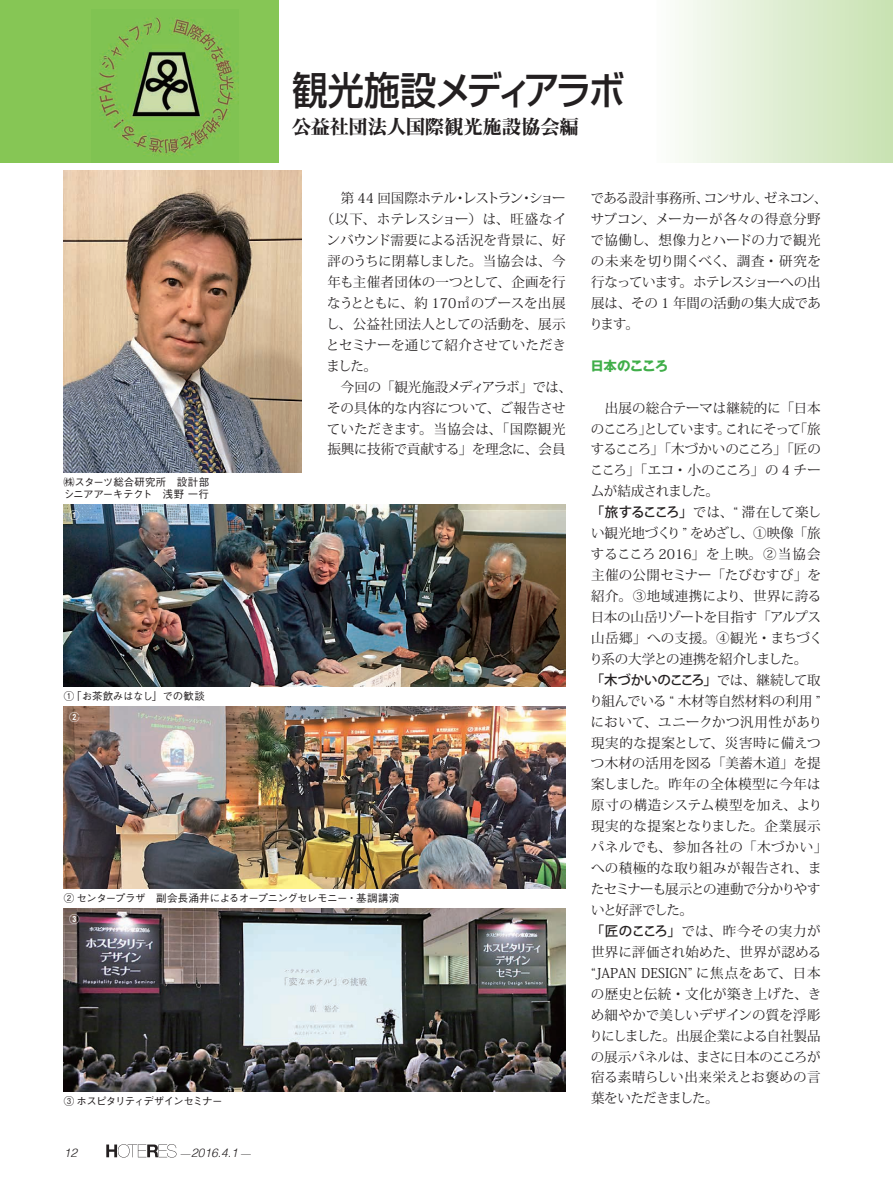
<style>
.page{position:relative;width:893px;height:1191px;background:#fff}
.page>*{position:absolute;margin:0;border:0;box-sizing:border-box;transform-origin:0 0}
.t1{font:500 39px "Shin Go Pr 5";letter-spacing:-.085em;color:#231f20;scale:.92 1}
.t2{font:19.5px "Midashi Min Pro MA31";letter-spacing:-.015em;color:#231f20}
.t3{font:13.5px/20.9px "Koz Min Pro";color:#231f20}
.t4{font:13.5px "Koz Min Pro";letter-spacing:-.055em;color:#231f20}
.t5{font:13.5px "Koz Min Pro";letter-spacing:-.025em;color:#231f20}
.t6{font:13.5px "Koz Min Pro";letter-spacing:.02em;color:#231f20}
.t7{font:13.5px "Koz Min Pro";letter-spacing:.025em;color:#231f20}
.t8{font:500 13.5px "Koz Go Pr 6 N";letter-spacing:-.02em;color:#231f20}
.t9{font:13.5px "Koz Min Pro";letter-spacing:-.05em;color:#231f20}
.t10{font:700 13.5px "Gothic MB101 Pro";letter-spacing:-.045em;color:#40ae49}
.t11{font:italic 300 12px "Helvetica";color:#231f20}
.t12{font:500 10.5px "Gothic BBB Pro";letter-spacing:-.045em;color:#231f20}
.t13{font:500 10.5px/12px "Gothic BBB Pro";letter-spacing:-.02em;color:#231f20}
.t14{font:500 10.5px "Gothic BBB Pro";letter-spacing:-.085em;color:#231f20}
.t15{font:500 10.5px "Gothic BBB Pro";letter-spacing:-.015em;color:#231f20}
.t16{font:10.5px "Midashi Go Pro MB31";color:#fff}
.s1{font-family:"Koz Go Pr 6 N";font-weight:500}
.s2{font-family:"Koz Min Pro";font-weight:400}
.s3{font-family:"Koz Min Pr 6 N";font-weight:200;font-style:normal;font-size:10.5px}
</style>
<div class="page">
<svg style="left:106px;top:1144px;width:70px;height:13px"></svg>
<img style="left:64px;top:504px;width:502px;height:183px">
<div style="left:0;top:0;width:279px;height:163px;background:#86c655"></div>
<div style="left:656px;top:0;width:237px;height:163px;background:linear-gradient(to right,#fcfdfb,#c7e1b1)"></div>
<img style="left:92px;top:17px;width:146px;height:139px">
<img style="left:64px;top:170px;width:238px;height:302px">
<img style="left:64px;top:706px;width:502px;height:183px">
<img style="left:64px;top:908px;width:502px;height:183px">
<h1 class="t1" style="left:292px;top:59px;width:363px">観光施設メディアラボ</h1>
<h2 class="t2" style="left:292px;top:111px;width:288px">公益社団法人国際観光施設協会編</h2>
<p class="t13" style="left:64px;top:474px;width:147px">㈱スターツ総合研究所　設計部シニアアーキテクト　浅野 一行</p>
<p class="t16" style="left:69px;top:506px;width:12px">①</p>
<p class="t15" style="left:64px;top:688px;width:143px">①「お茶飲みはなし」での歓談</p>
<p class="t16" style="left:69px;top:708px;width:12px">②</p>
<p class="t4" style="left:327px;top:189px;width:240px">　第 44 回国際ホテル・レストラン・ショー</p>
<p class="t3" style="left:321px;top:208px;width:247px">（以下、ホテレスショー）は、旺盛なイ</p>
<p class="t3" style="left:326px;top:229px;width:241px">ンバウンド需要による活況を背景に、好</p>
<p class="t3" style="left:327px;top:250px;width:240px">評のうちに閉幕しました。当協会は、今</p>
<p class="t3" style="left:327px;top:271px;width:240px">年も主催者団体の一つとして、企画を行</p>
<p class="t5" style="left:327px;top:293px;width:240px">なうとともに、約 170㎡のブースを出展</p>
<p class="t6" style="left:326px;top:314px;width:241px">し、公益社団法人としての活動を、展示</p>
<p class="t3" style="left:326px;top:334px;width:242px">とセミナーを通じて紹介させていただき</p>
<p class="t3" style="left:327px;top:355px;width:52px">ました。</p>
<p class="t4" style="left:327px;top:377px;width:246px">　今回の「観光施設メディアラボ」では、</p>
<p class="t3" style="left:327px;top:397px;width:240px">その具体的な内容について、ご報告させ</p>
<p class="t7" style="left:327px;top:419px;width:240px">ていただきます。当協会は、「国際観光</p>
<p class="t3" style="left:327px;top:438px;width:240px">振興に技術で貢献する」を理念に、会員</p>
<p class="t12" style="left:64px;top:890px;width:337px">② センタープラザ　副会長涌井によるオープニングセレモニー・基調講演</p>
<p class="t16" style="left:69px;top:910px;width:12px">③</p>
<p class="t3" style="left:590px;top:187px;width:239px">である設計事務所、コンサル、ゼネコン、サブコン、メーカーが各々の得意分野で協働し、想像力とハードの力で観光の未来を切り開くべく、調査・研究を行なっています。ホテレスショーへの出展は、その 1 年間の活動の集大成であります。</p>
<p class="t10" style="left:591px;top:354px;width:79px">日本のこころ</p>
<p class="t3" style="left:590px;top:397px;width:235px">　出展の総合テーマは継続的に「日本のこころ」としています。これにそって「旅するこころ」「木づかいのこころ」「匠のこころ」「エコ・小のこころ」の 4 チームが結成されました。<br><span class="s1">「旅するこころ」</span>では、“ 滞在して楽しい観光地づくり” をめざし、①映像「旅するこころ 2016」を上映。②当協会主催の公開セミナー「たびむすび」を紹介。③地域連携により、世界に誇る日本の山岳リゾートを目指す「アルプス山岳郷」への支援。④観光・まちづくり系の大学との連携を紹介しました。</p>
<p class="t8" style="left:591px;top:672px;width:231px">「木づかいのこころ」<span class="s2">では、継続して取</span></p>
<p class="t3" style="left:590px;top:690px;width:239px">り組んでいる “ 木材等自然材料の利用 ”において、ユニークかつ汎用性があり現実的な提案として、災害時に備えつつ木材の活用を図る「美蓄木道」を提案しました。昨年の全体模型に今年は原寸の構造システム模型を加え、より現実的な提案となりました。企業展示パネルでも、参加各社の「木づかい」への積極的な取り組みが報告され、またセミナーも展示との連動で分かりやすいと好評でした。<br><span class="s1">「匠のこころ」</span>では、昨今その実力が世界に評価され始めた、世界が認める“JAPAN DESIGN” に焦点をあて、日本の歴史と伝統・文化が築き上げた、きめ細やかで美しいデザインの質を浮彫りにしました。出展企業による自社製品の展示パネルは、まさに日本のこころが宿る素晴らしい出来栄えとお褒めの言</p>
<p class="t14" style="left:64px;top:1092px;width:160px">③ ホスピタリティデザインセミナー</p>
<p class="t9" style="left:591px;top:1088px;width:129px">葉をいただきました。</p>
<p class="t11" style="left:64px;top:1142px;width:15px">12</p>
<p class="t11" style="left:181px;top:1142px;width:72px"><span class="s3">—</span>2016.4.1 <span class="s3">—</span></p>
</div>
